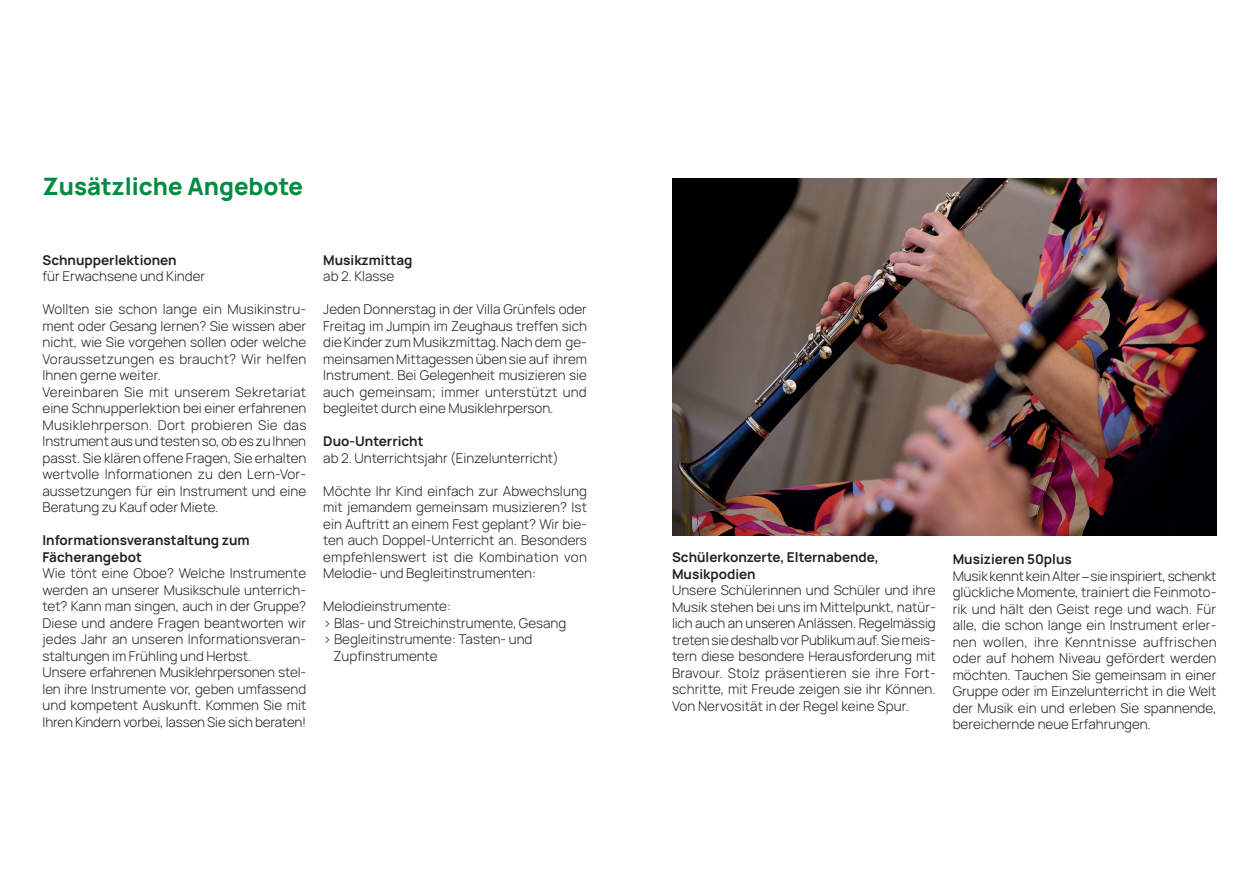
<style>
.page{position:relative;width:1259px;height:893px;background:#fff}
.page>*{position:absolute;margin:0;border:0;box-sizing:border-box;transform-origin:0 0}
.t1{font:800 24px "Manrope";color:#008b43}
.t2{font:300 13.5px/16.5px "Manrope";color:#231f20}
.t3{font:700 13.5px/16.5px "Manrope";color:#231f20}
.s1{font-weight:700}
.s2{font-family:"Univers LT Std";font-weight:400;font-stretch:condensed}
</style>
<div class="page">
<img style="left:672px;top:179px;width:544px;height:357px">
<h1 class="t1" style="left:43px;top:170px;width:262px">Zusätzliche Angebote</h1>
<p class="t3" style="left:43px;top:252px;width:135px">Schnupperlektionen</p>
<p class="t2" style="left:43px;top:268px;width:164px">für Erwachsene und Kinder</p>
<p class="t2" style="left:43px;top:301px;width:265px">Wollten sie schon lange ein Musikinstru&shy;ment oder Gesang lernen? Sie wissen aber nicht, wie Sie vorgehen sollen oder welche Voraussetzungen es braucht? Wir helfen Ihnen gerne weiter.<br>Vereinbaren Sie mit unserem Sekretariat eine Schnupperlektion bei einer erfahrenen Musiklehrperson. Dort probieren Sie das Instrument aus und testen so, ob es zu Ihnen passt. Sie klären offene Fragen, Sie erhalten wertvolle Informationen zu den Lern-Vor&shy;aussetzungen für ein Instrument und eine Beratung zu Kauf oder Miete.</p>
<p class="t3" style="left:43px;top:532px;width:209px">Informationsveranstaltung zum<br>Fächerangebot</p>
<p class="t2" style="left:43px;top:565px;width:265px">Wie tönt eine Oboe? Welche Instrumente werden an unserer Musikschule unterrich&shy;tet? Kann man singen, auch in der Gruppe?<br>Diese und andere Fragen beantworten wir jedes Jahr an unseren Informationsveran&shy;staltungen im Frühling und Herbst.<br>Unsere erfahrenen Musiklehrpersonen stel&shy;len ihre Instrumente vor, geben umfassend und kompetent Auskunft. Kommen Sie mit Ihren Kindern vorbei, lassen Sie sich beraten!</p>
<p class="t3" style="left:323px;top:252px;width:91px">Musikzmittag</p>
<p class="t2" style="left:323px;top:268px;width:73px">ab 2. Klasse</p>
<p class="t2" style="left:323px;top:301px;width:265px;text-align:justify">Jeden Donnerstag in der Villa Grünfels oder Freitag im Jumpin im Zeughaus treffen sich die Kinder zum Musikzmittag. Nach dem ge&shy;meinsamen Mittagessen üben sie auf ihrem Instrument. Bei Gelegenheit musizieren sie auch gemeinsam; immer unterstützt und begleitet durch eine Musiklehrperson.</p>
<p class="t3" style="left:323px;top:433px;width:102px">Duo-Unterricht</p>
<p class="t2" style="left:323px;top:450px;width:237px">ab 2. Unterrichtsjahr (Einzelunterricht)</p>
<p class="t2" style="left:323px;top:483px;width:265px;text-align:justify">Möchte Ihr Kind einfach zur Abwechslung mit jemandem gemeinsam musizieren? Ist ein Auftritt an einem Fest geplant? Wir bie&shy;ten auch Doppel-Unterricht an. Besonders empfehlenswert ist die Kombination von Melodie- und Begleitinstrumenten:</p>
<p class="t2" style="left:323px;top:598px;width:129px">Melodieinstrumente:</p>
<p class="t2" style="left:323px;top:615px;width:245px">&gt; Blas- und Streichinstrumente, Gesang</p>
<p class="t2" style="left:323px;top:631px;width:211px">&gt; Begleitinstrumente: Tasten- und</p>
<p class="t2" style="left:333px;top:648px;width:105px">Zupfinstrumente</p>
<p class="t3" style="left:672px;top:549px;width:208px">Schülerkonzerte, Elternabende,<br>Musikpodien</p>
<p class="t2" style="left:672px;top:582px;width:265px;text-align:justify">Unsere Schülerinnen und Schüler und ihre Musik stehen bei uns im Mittelpunkt, natür&shy;lich auch an unseren Anlässen. Regelmässig treten sie deshalb vor Publikum auf. Sie meis&shy;tern diese besondere Herausforderung mit Bravour. Stolz präsentieren sie ihre Fort&shy;schritte, mit Freude zeigen sie ihr Können.<br>Von Nervosität in der Regel keine Spur.</p>
<p class="t2" style="left:952px;top:551px;width:265px"><span class="s1">Musizieren 50plus<br></span>Musik kennt kein Alter <span class="s2">–</span> sie inspiriert, schenkt glückliche Momente, trainiert die Feinmoto&shy;rik und hält den Geist rege und wach. Für alle, die schon lange ein Instrument erler&shy;nen wollen, ihre Kenntnisse auffrischen oder auf hohem Niveau gefördert werden möchten. Tauchen Sie gemeinsam in einer Gruppe oder im Einzelunterricht in die Welt der Musik ein und erleben Sie spannende, bereichernde neue Erfahrungen.</p>
</div>
